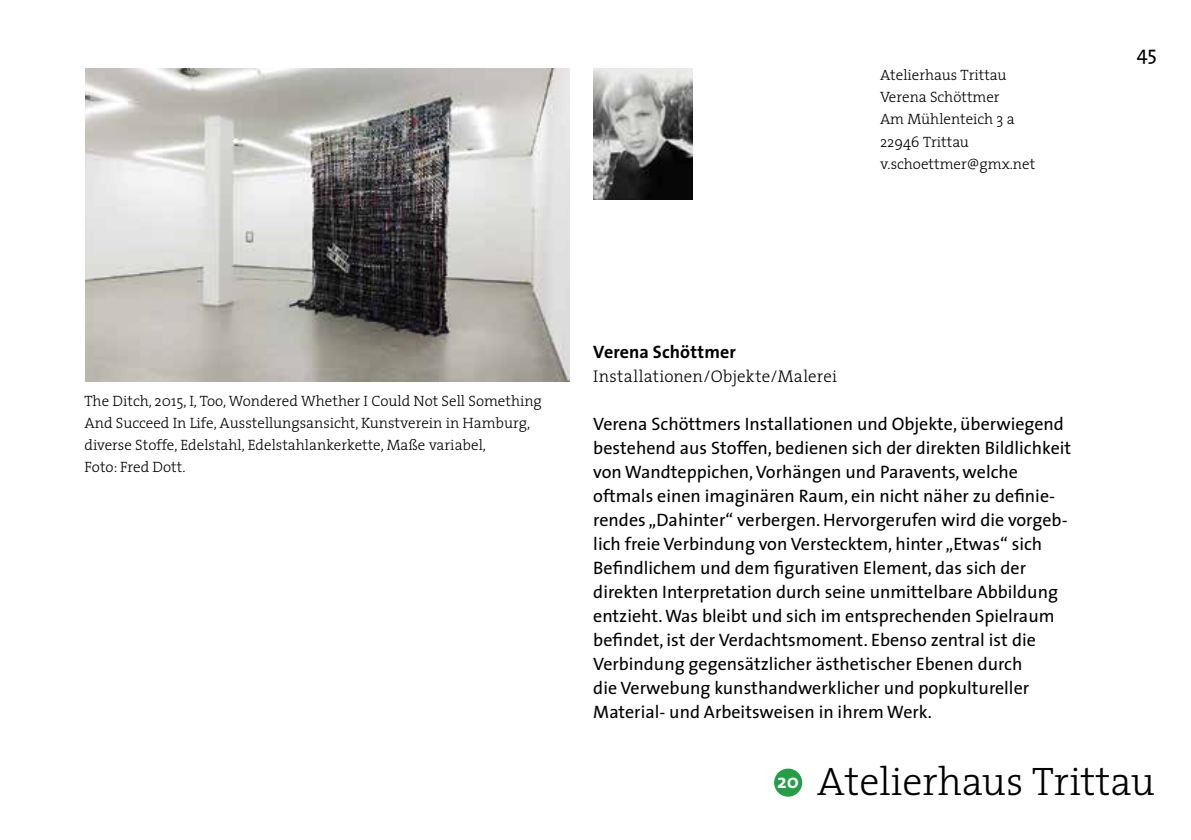
<style>
.page{position:relative;width:1191px;height:840px;background:#fff}
.page>*{position:absolute;margin:0;border:0;box-sizing:border-box;transform-origin:0 0}
.t1{font:300 40px "The Serif";color:#000}
.t2{font:20px "The Sans";color:#000}
.t3{font:18px/24px "The Sans";color:#000}
.t4{font:700 18px "The Sans";letter-spacing:.005em;color:#000}
.t5{font:300 17px "The Serif";letter-spacing:.01em;color:#000}
.t6{font:300 15px/22px "The Serif";color:#000}
</style>
<div class="page">
<img style="left:593px;top:68px;width:99px;height:131px">
<div style="left:774px;top:768px;width:28px;height:28px;background:#239e46;border-radius:50%"></div>
<img style="left:85px;top:69px;width:484px;height:312px">
<p class="t6" style="left:880px;top:64px;width:157px">Atelierhaus Trittau<br>Verena Schöttmer<br>Am Mühlenteich 3 a<br>22946 Trittau v.schoettmer@gmx.net</p>
<p class="t2" style="left:1136px;top:37px;width:22px">45</p>
<p class="t6" style="left:84px;top:389px;width:459px">The Ditch, 2015, I, Too, Wondered Whether I Could Not Sell Something And Succeed In Life, Ausstellungsansicht, Kunstverein in Hamburg, diverse Stoffe, Edelstahl, Edelstahlankerkette, Maße variabel,<br>Foto: Fred Dott.</p>
<p class="t4" style="left:593px;top:336px;width:144px">Verena Schöttmer</p>
<p class="t5" style="left:593px;top:362px;width:245px">Installationen/Objekte/Malerei</p>
<p class="t3" style="left:593px;top:411px;width:479px">Verena Schöttmers Installationen und Objekte, überwiegend bestehend aus Stoffen, bedienen sich der direkten Bildlichkeit von Wandteppichen, Vorhängen und Paravents, welche oftmals einen imaginären Raum, ein nicht näher zu definie&shy;rendes „Dahinter“ verbergen. Hervorgerufen wird die vorgeb&shy;lich freie Verbindung von Verstecktem, hinter „Etwas“ sich Befindlichem und dem figurativen Element, das sich der direkten Interpretation durch seine unmittelbare Abbildung entzieht. Was bleibt und sich im entsprechenden Spielraum befindet, ist der Verdachtsmoment. Ebenso zentral ist die Verbindung gegensätzlicher ästhetischer Ebenen durch<br>die Verwebung kunsthandwerklicher und popkultureller Material- und Arbeitsweisen in ihrem Werk.</p>
<h1 class="t1" style="left:777px;top:747px;width:379px"><sup>20</sup> Atelierhaus Trittau</h1>
</div>
